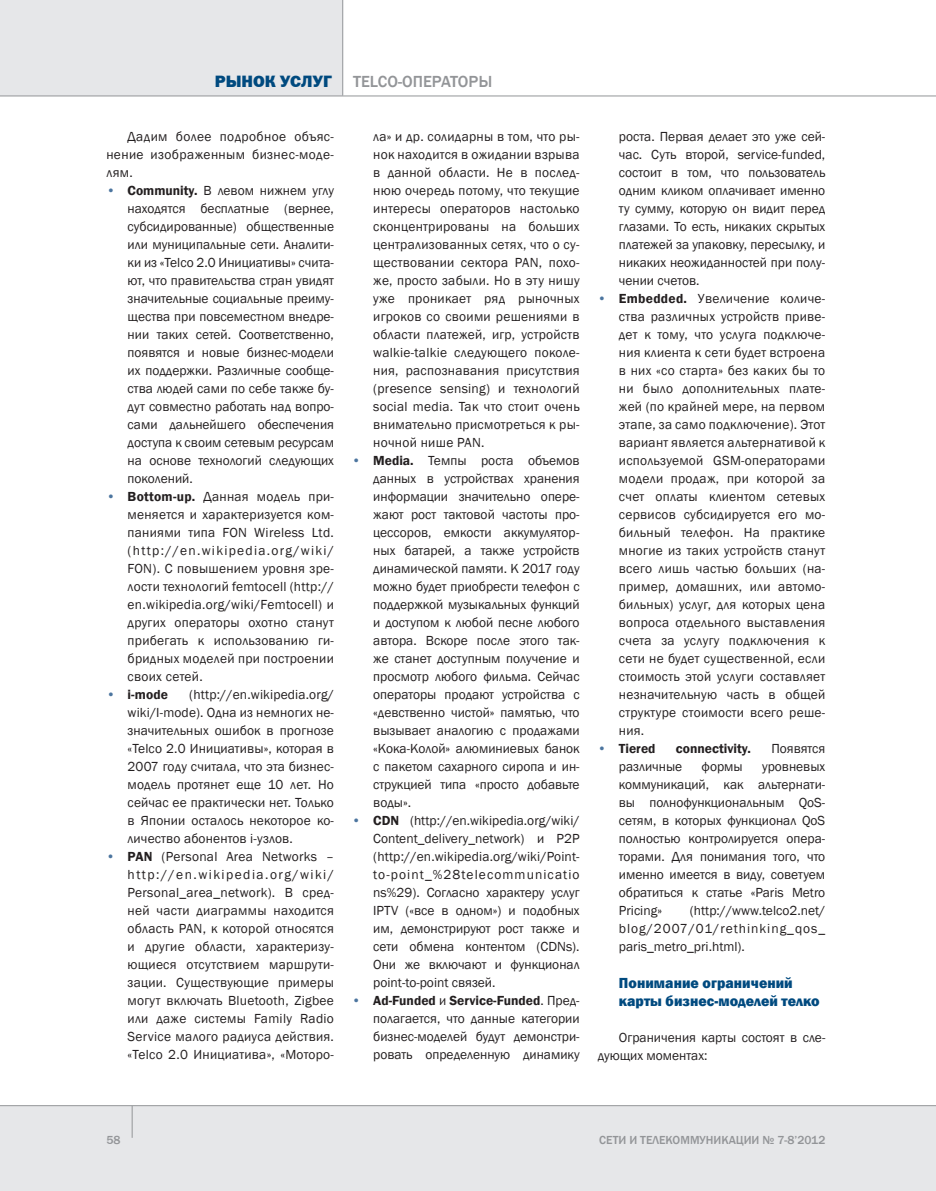
<style>
.page{position:relative;width:936px;height:1191px;background:#fff}
.page>*{position:absolute;margin:0;border:0;box-sizing:border-box;transform-origin:0 0}
.t1{font:500 16.5px "Franklin Gothic";color:#939598}
.t2{font:16.5px "Franklin Gothic Heavy C";color:#004a7f}
.t3{font:800 15px/18px "Franklin Gothic";letter-spacing:.005em;color:#004a7f;scale:.95 1}
.t4{font:13.5px/18px "Franklin Gothic";color:#231f20;text-align:justify}
.t5{font:600 13.5px "Franklin Gothic";color:#231f20}
.t6{font:500 12px "Franklin Gothic";color:#939598}
.s1{color:#4c759f}
.s2{font-weight:600}
.s3{font-weight:400;color:#4c759f}
</style>
<div class="page">
<div style="left:0;top:0;width:342px;height:96px;background:#e6e7e9"></div>
<div style="left:0;top:1106px;width:935px;height:85px;background:#e6e7e9"></div>
<hr style="left:0;top:96px;width:935px;height:1px;background:#939598">
<hr style="left:0;top:1105px;width:935px;height:1px;background:#939598">
<hr style="left:342px;top:0;width:1px;height:95px;background:#939598">
<hr style="left:132px;top:1106px;width:1px;height:31px;background:#939598">
<p class="t2" style="left:215px;top:72px;width:119px">рынок услуг</p>
<p class="t1" style="left:353px;top:71px;width:141px">TELCO-ОПЕРАТОРЫ</p>
<p class="t4" style="left:106px;top:128px;width:229px;text-indent:21px">Дадим более подробное объяс&shy;нение изображенным бизнес-моде&shy;лям.</p>
<p class="t4" style="left:128px;top:182px;width:208px;text-indent:-21px"><span class="s1">•</span> <span class="s2">Community.</span> В левом нижнем углу находятся бесплатные (вернее, субсидированные) общественные или муниципальные сети. Аналити&shy;ки из «Telco 2.0 Инициативы» счита&shy;ют, что правительства стран увидят значительные социальные преиму&shy;щества при повсеместном внедре&shy;нии таких сетей. Соответственно, появятся и новые бизнес-модели их поддержки. Различные сообще&shy;ства людей сами по себе также бу&shy;дут совместно работать над вопро&shy;сами дальнейшего обеспечения доступа к своим сетевым ресурсам на основе технологий следующих поколений.</p>
<p class="t4" style="left:128px;top:488px;width:208px;text-indent:-21px"><span class="s1">•</span> <span class="s2">Bottom-up.</span> Данная модель при&shy;меняется и характеризуется ком&shy;паниями типа FON Wireless Ltd. (http://en.wikipedia.org/wiki/ FON). С повышением уровня зре&shy;лости технологий femtocell (http:// en.wikipedia.org/wiki/Femtocell) и других операторы охотно станут прибегать к использованию ги&shy;бридных моделей при построении своих сетей.</p>
<p class="t5" style="left:106px;top:686px;width:63px"><span class="s3">•</span> i-mode</p>
<p class="t4" style="left:128px;top:686px;width:208px;text-indent:62px">(http://en.wikipedia.org/ wiki/I-mode). Одна из немногих не&shy;значительных ошибок в прогнозе «Telco 2.0 Инициативы», которая в 2007 году считала, что эта бизнес&shy;модель протянет еще 10 лет. Но сейчас ее практически нет. Только в Японии осталось некоторое ко&shy;личество абонентов i-узлов.</p>
<p class="t4" style="left:128px;top:848px;width:208px;text-indent:-21px"><span class="s1">•</span> <span class="s2">PAN</span> (Personal Area Networks – http://en.wikipedia.org/wiki/ Personal_area_network). В сред&shy;ней части диаграммы находится область PAN, к которой относятся и другие области, характеризу&shy;ющиеся отсутствием маршрути&shy;зации. Существующие примеры могут включать Bluetooth, Zigbee или даже системы Family Radio Service малого радиуса действия. «Telco 2.0 Инициатива», «Моторо-</p>
<p class="t4" style="left:373px;top:128px;width:208px">ла» и др. солидарны в том, что ры&shy;нок находится в ожидании взрыва в данной области. Не в послед&shy;нюю очередь потому, что текущие интересы операторов настолько сконцентрированы на больших централизованных сетях, что о су&shy;ществовании сектора PAN, похо&shy;же, просто забыли. Но в эту нишу уже проникает ряд рыночных игроков со своими решениями в области платежей, игр, устройств walkie-talkie следующего поколе&shy;ния, распознавания присутствия (presence sensing) и технологий social media. Так что стоит очень внимательно присмотреться к ры&shy;ночной нише PAN.</p>
<p class="t4" style="left:373px;top:452px;width:208px;text-indent:-21px"><span class="s1">•</span> <span class="s2">Media.</span> Темпы роста объемов данных в устройствах хранения информации значительно опере&shy;жают рост тактовой частоты про&shy;цессоров, емкости аккумулятор&shy;ных батарей, а также устройств динамической памяти. К 2017 году можно будет приобрести телефон с поддержкой музыкальных функций и доступом к любой песне любого автора. Вскоре после этого так&shy;же станет доступным получение и просмотр любого фильма. Сейчас операторы продают устройства с «девственно чистой» памятью, что вызывает аналогию с продажами «Кока-Колой» алюминиевых банок с пакетом сахарного сиропа и ин&shy;струкцией типа «просто добавьте воды».</p>
<p class="t4" style="left:373px;top:812px;width:208px;text-indent:-21px"><span class="s1">•</span> <span class="s2">CDN</span> (http://en.wikipedia.org/wiki/ Content_delivery_network) и P2P (http://en.wikipedia.org/wiki/Point&shy;to-point_%28telecommunicatio ns%29). Согласно характеру услуг IPTV («все в одном») и подобных им, демонстрируют рост также и сети обмена контентом (CDNs).<br>Они же включают и функционал point-to-point связей.</p>
<p class="t4" style="left:373px;top:992px;width:208px;text-indent:-21px"><span class="s1">•</span> <span class="s2">Ad-Funded</span> и <span class="s2">Service-Funded</span>. Пред&shy;полагается, что данные категории бизнес-моделей будут демонстри&shy;ровать определенную динамику</p>
<p class="t4" style="left:619px;top:128px;width:208px">роста. Первая делает это уже сей&shy;час. Суть второй, service-funded, состоит в том, что пользователь одним кликом оплачивает именно ту сумму, которую он видит перед глазами. То есть, никаких скрытых платежей за упаковку, пересылку, и никаких неожиданностей при полу&shy;чении счетов.</p>
<p class="t4" style="left:619px;top:290px;width:208px;text-indent:-21px"><span class="s1">•</span> <span class="s2">Embedded.</span> Увеличение количе&shy;ства различных устройств приве&shy;дет к тому, что услуга подключе&shy;ния клиента к сети будет встроена в них «со старта» без каких бы то ни было дополнительных плате&shy;жей (по крайней мере, на первом этапе, за само подключение). Этот вариант является альтернативой к используемой GSM-операторами модели продаж, при которой за счет оплаты клиентом сетевых сервисов субсидируется его мо&shy;бильный телефон. На практике многие из таких устройств станут всего лишь частью больших (на&shy;пример, домашних, или автомо&shy;бильных) услуг, для которых цена вопроса отдельного выставления счета за услугу подключения к сети не будет существенной, если стоимость этой услуги составляет незначительную часть в общей структуре стоимости всего реше&shy;ния.</p>
<p class="t5" style="left:597px;top:740px;width:59px"><span class="s3">•</span> Tiered</p>
<p class="t5" style="left:676px;top:740px;width:76px">connectivity.</p>
<p class="t4" style="left:771px;top:739px;width:55px">Появятся</p>
<p class="t4" style="left:619px;top:757px;width:65px">различные</p>
<p class="t4" style="left:701px;top:757px;width:43px">формы</p>
<p class="t4" style="left:619px;top:757px;width:208px;text-indent:143px">уровневых коммуникаций, как альтернати&shy;вы полнофункциональным QoS&shy;сетям, в которых функционал QoS полностью контролируется опера&shy;торами. Для понимания того, что именно имеется в виду, советуем обратиться к статье «Paris Metro Pricing»</p>
<p class="t4" style="left:619px;top:901px;width:208px;text-indent:71px">(http://www.telco2.net/ blog/2007/01/rethinking_qos_ paris_metro_pri.html).</p>
<p class="t3" style="left:619px;top:973px;width:213px">Понимание ограничений карты бизнес-моделей телко</p>
<p class="t4" style="left:597px;top:1028px;width:229px;text-indent:21px">Ограничения карты состоят в сле&shy;дующих моментах:</p>
<p class="t6" style="left:106px;top:1132px;width:16px">58</p>
<p class="t6" style="left:599px;top:1132px;width:227px">СЕТИ И ТЕЛЕКОММУНИКАЦИИ № 7-8’2012</p>
</div>
